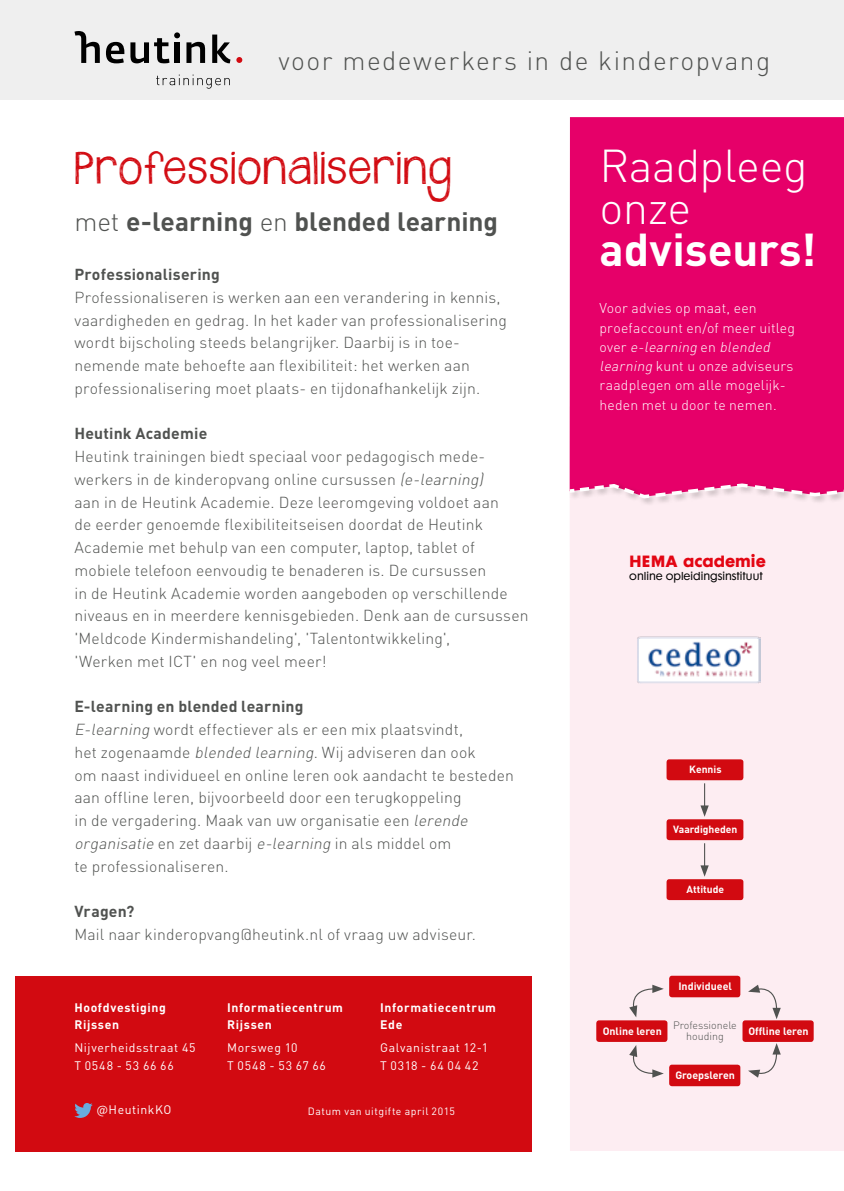
<style>
.page{position:relative;width:844px;height:1191px;background:#fff}
.page>*{position:absolute;margin:0;border:0;box-sizing:border-box;transform-origin:0 0}
.t1{font:300 45.5px/42px "DIN Pro";letter-spacing:-.01em;color:#fff}
.t2{font:700 45.5px "DIN Pro";color:#fff}
.t3{font:36.75px "Janda Safeand Sound";letter-spacing:.025em;color:#d20a11}
.t4{font:300 26.25px "DIN Pro";letter-spacing:.055em;color:#505250}
.t5{font:700 26.25px "DIN Pro";color:#505250}
.t6{font:300 15.75px/22.8px "DIN Pro";letter-spacing:.01em;color:#505250}
.t7{font:700 15.75px "DIN Pro";letter-spacing:.01em;color:#505250}
.t8{font:700 14.88px "Futura HEMA Pro OT";color:#e30613}
.t9{font:300 14px/19.2px "DIN Pro";letter-spacing:.015em;color:#fff}
.t10{font:12.25px/17.5px "DIN Pro";letter-spacing:.05em;color:#fff}
.t11{font:700 12.25px/17.5px "DIN Pro";letter-spacing:.05em;color:#fff}
.t12{font:700 10.67px "DIN Pro";color:#fff}
.t13{font:300 10.67px/11.4px "DIN Pro";color:#505250;text-align:center}
.t14{font:10.5px "DIN Pro";letter-spacing:.05em;color:#fff}
.t15{font:10.5px "Futura HEMA Pro OT";color:#000}
.t16{font:700 10.33px "DIN Pro";color:#fff}
.s1{font-weight:300}
.s2{font-style:italic}
.s3{font-weight:700}
</style>
<div class="page">
<div style="left:570px;top:506px;width:273px;height:645px;background:#fdedf2"></div>
<div style="left:0;top:0;width:843px;height:99px;background:#efefef"></div>
<svg style="left:156px;top:75px;width:74px;height:14px"></svg>
<svg style="left:236px;top:57px;width:6px;height:6px"></svg>
<svg style="left:106px;top:42px;width:18px;height:21px"></svg>
<svg style="left:186px;top:42px;width:19px;height:21px"></svg>
<svg style="left:212px;top:35px;width:18px;height:28px"></svg>
<svg style="left:130px;top:32px;width:50px;height:31px"></svg>
<svg style="left:74px;top:31px;width:26px;height:32px"></svg>
<div style="left:569px;top:117px;width:274px;height:364px;background:#e60069"></div>
<div style="left:568px;top:481px;width:275px;height:25px;background:#fdedf2"></div>
<svg style="left:568px;top:482px;width:275px;height:18px"></svg>
<div style="left:15px;top:975px;width:516px;height:176px;background:#d20a11"></div>
<svg style="left:74px;top:1103px;width:19px;height:15px"></svg>
<div style="left:742px;top:1020px;width:71px;height:22px;background:#d20a11;border-radius:3px"></div>
<div style="left:669px;top:975px;width:71px;height:22px;background:#d20a11;border-radius:3px"></div>
<div style="left:669px;top:1064px;width:71px;height:22px;background:#d20a11;border-radius:3px"></div>
<div style="left:596px;top:1020px;width:71px;height:22px;background:#d20a11;border-radius:3px"></div>
<svg style="left:628px;top:984px;width:35px;height:33px"></svg>
<svg style="left:628px;top:1045px;width:35px;height:32px"></svg>
<svg style="left:747px;top:984px;width:33px;height:35px"></svg>
<svg style="left:747px;top:1043px;width:33px;height:35px"></svg>
<div style="left:666px;top:759px;width:77px;height:21px;background:#d20a11;border-radius:3px"></div>
<div style="left:666px;top:819px;width:77px;height:21px;background:#d20a11;border-radius:3px"></div>
<div style="left:666px;top:879px;width:77px;height:21px;background:#d20a11;border-radius:3px"></div>
<hr style="left:703px;top:783px;width:2px;height:25px;background:#505250">
<svg style="left:700px;top:805px;width:8px;height:12px"></svg>
<hr style="left:703px;top:843px;width:2px;height:25px;background:#505250">
<svg style="left:700px;top:865px;width:8px;height:11px"></svg>
<img style="left:636px;top:635px;width:124px;height:48px">
<svg style="left:630px;top:556px;width:47px;height:11px"></svg>
<h3 class="t4" style="left:278px;top:43px;width:493px">voor medewerkers in de kinderopvang</h3>
<h2 class="t3" style="left:74px;top:142px;width:378px">Professionalisering</h2>
<h3 class="t5" style="left:74px;top:204px;width:425px"><span class="s1">met</span> e-learning <span class="s1">en</span> blended learning</h3>
<p class="t7" style="left:74px;top:264px;width:147px">Professionalisering</p>
<p class="t6" style="left:74px;top:285px;width:434px">Professionaliseren is werken aan een verandering in kennis, vaardigheden en gedrag. In het kader van professionalisering wordt bijscholing steeds belangrijker. Daarbij is in toe&shy;nemende mate behoefte aan flexibiliteit: het werken aan professionalisering moet plaats- en tijdonafhankelijk zijn.</p>
<p class="t7" style="left:74px;top:423px;width:134px">Heutink Academie</p>
<p class="t6" style="left:74px;top:444px;width:455px">Heutink trainingen biedt speciaal voor pedagogisch mede&shy;werkers in de kinderopvang online cursussen <span class="s2">(e-learning)<br></span>aan in de Heutink Academie. Deze leeromgeving voldoet aan<br>de eerder genoemde flexibiliteitseisen doordat de Heutink Academie met behulp van een computer, laptop, tablet of mobiele telefoon eenvoudig te benaderen is. De cursussen<br>in de Heutink Academie worden aangeboden op verschillende niveaus en in meerdere kennisgebieden. Denk aan de cursussen 'Meldcode Kindermishandeling', 'Talentontwikkeling',<br>'Werken met ICT' en nog veel meer!</p>
<p class="t6" style="left:74px;top:694px;width:441px"><span class="s3">E-learning en blended learning<br></span><span class="s2">E-learning</span> wordt effectiever als er een mix plaatsvindt,<br>het zogenaamde <span class="s2">blended learning</span>. Wij adviseren dan ook<br>om naast individueel en online leren ook aandacht te besteden aan offline leren, bijvoorbeeld door een terugkoppeling<br>in de vergadering. Maak van uw organisatie een <span class="s2">lerende organisatie</span> e n zet d a a rb ij <span class="s2">e-learning</span> i n a ls m i d d e l o m<br>te professionaliseren.</p>
<p class="t7" style="left:74px;top:901px;width:61px">Vragen?</p>
<p class="t6" style="left:74px;top:922px;width:403px">Mail naar kinderopvang@heutink.nl of vraag uw adviseur.</p>
<p class="t11" style="left:74px;top:998px;width:93px">Hoofdvestiging<br>Rijssen</p>
<p class="t10" style="left:74px;top:1038px;width:123px">Nijverheidsstraat 45<br>T 0548 - 53 66 66</p>
<p class="t11" style="left:227px;top:998px;width:117px">Informatiecentrum<br>Rijssen</p>
<p class="t10" style="left:227px;top:1038px;width:100px">Morsweg 10<br>T 0548 - 53 67 66</p>
<p class="t11" style="left:380px;top:998px;width:117px">Informatiecentrum<br>Ede</p>
<p class="t10" style="left:380px;top:1038px;width:109px">Galvanistraat 12-1<br>T 0318 - 64 04 42</p>
<p class="t10" style="left:96px;top:1100px;width:77px">@HeutinkKO</p>
<p class="t14" style="left:308px;top:1104px;width:148px">Datum van uitgifte april 2015</p>
<h1 class="t1" style="left:599px;top:142px;width:210px">Raadpleeg onze</h1>
<h1 class="t2" style="left:599px;top:218px;width:218px">adviseurs!</h1>
<p class="t9" style="left:599px;top:298px;width:197px">Voor advies op maat, een proefaccount en/of meer uitleg ove r <span class="s2">e-learning</span> e n <span class="s2">blended learning</span> kunt u onze adviseurs raadplegen om alle mogelijk&shy;heden met u door te nemen.</p>
<p class="t8" style="left:683px;top:552px;width:84px">academie</p>
<p class="t15" style="left:629px;top:569px;width:135px">online opleidingsinstituut</p>
<p class="t16" style="left:689px;top:762px;width:34px">Kennis</p>
<p class="t16" style="left:673px;top:822px;width:66px">Vaardigheden</p>
<p class="t16" style="left:686px;top:882px;width:39px">Attitude</p>
<p class="t12" style="left:602px;top:1023px;width:61px">Online leren</p>
<p class="t12" style="left:678px;top:979px;width:55px">Individueel</p>
<p class="t13" style="left:673px;top:1018px;width:65px">Professionele houding</p>
<p class="t12" style="left:748px;top:1023px;width:62px">Offline leren</p>
<p class="t12" style="left:675px;top:1068px;width:61px">Groepsleren</p>
</div>
